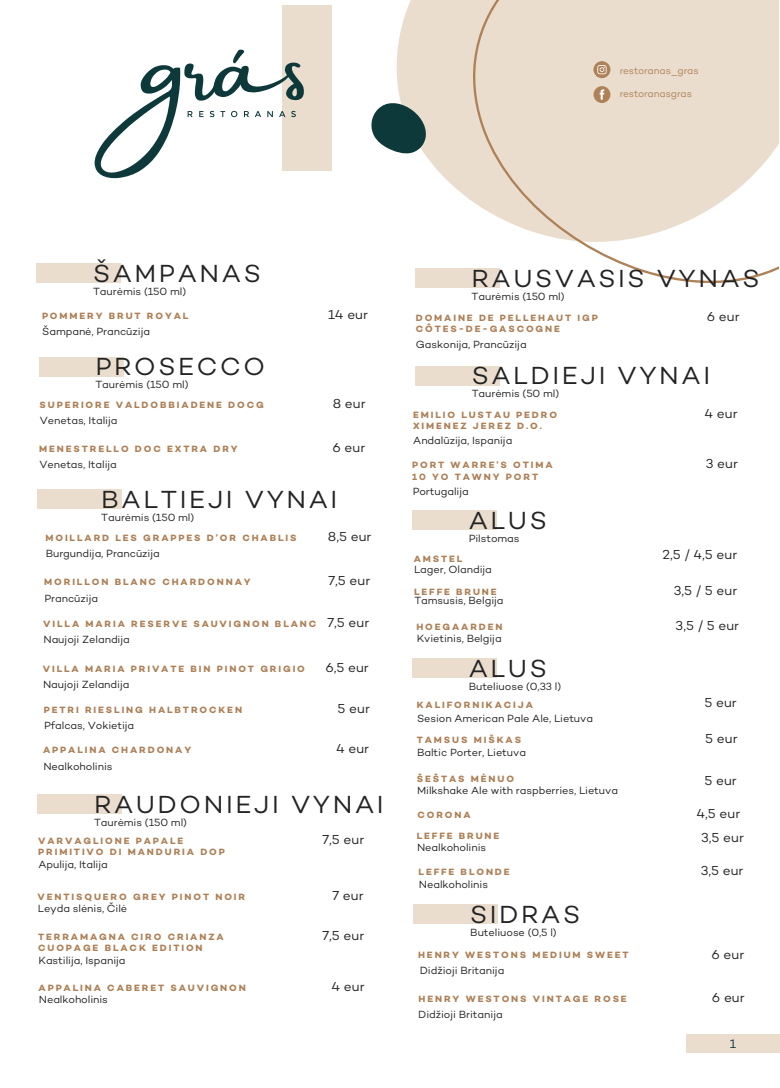
<style>
.page{position:relative;width:780px;height:1088px;background:#fff}
.page>*{position:absolute;margin:0;border:0;box-sizing:border-box;transform-origin:0 0}
.t1{font:25.25px "Campton";letter-spacing:.1em;color:#232323}
.t2{font:13.25px "Campton";color:#232323}
.t3{font:12.5px "Campton";color:#0e393a}
.t4{font:10.62px "Campton";letter-spacing:-.005em;color:#232323}
.t5{font:10px "Campton";letter-spacing:-.01em;color:#ae8157}
.t6{font:700 9.25px/11.1px "Campton";letter-spacing:.2em;color:#ad8057}
.s1{font-weight:400;font-size:13.25px;color:#232323}
</style>
<div class="page">
<div style="left:282px;top:5px;width:49px;height:166px;background:#eaddce"></div>
<div style="left:686px;top:1034px;width:94px;height:18px;background:#eaddce"></div>
<svg style="left:396px;top:0;width:75px;height:200px;fill:#eaddce"></svg>
<svg style="left:471px;top:0;width:307px;height:288px;fill:#eaddce"></svg>
<svg style="left:371px;top:92px;width:57px;height:63px"></svg>
<svg style="left:94px;top:50px;width:210px;height:129px"></svg>
<svg style="left:593px;top:61px;width:17px;height:17px"></svg>
<svg style="left:597px;top:65px;width:9px;height:9px"></svg>
<div style="left:593px;top:86px;width:17px;height:17px;background:#ae8157;border-radius:50%"></div>
<svg style="left:599px;top:89px;width:5px;height:11px"></svg>
<div style="left:37px;top:263px;width:84px;height:20px;background:#eaddce"></div>
<div style="left:39px;top:357px;width:84px;height:19px;background:#eaddce"></div>
<div style="left:38px;top:490px;width:84px;height:19px;background:#eaddce"></div>
<div style="left:415px;top:268px;width:84px;height:20px;background:#eaddce"></div>
<div style="left:415px;top:366px;width:84px;height:19px;background:#eaddce"></div>
<div style="left:38px;top:794px;width:84px;height:20px;background:#eaddce"></div>
<div style="left:412px;top:510px;width:84px;height:20px;background:#eaddce"></div>
<div style="left:412px;top:658px;width:84px;height:20px;background:#eaddce"></div>
<div style="left:414px;top:904px;width:84px;height:20px;background:#eaddce"></div>
<p class="t5" style="left:619px;top:64px;width:80px">restoranas_gras</p>
<p class="t5" style="left:619px;top:87px;width:74px">restoranasgras</p>
<h1 class="t1" style="left:93px;top:257px;width:169px">ŠAMPANAS</h1>
<p class="t4" style="left:93px;top:285px;width:94px">Taurėmis (150 ml)</p>
<p class="t4" style="left:42px;top:325px;width:109px">Šampanė, Prancūzija</p>
<p class="t6" style="left:42px;top:310px;width:148px">POMMERY BRUT ROYAL</p>
<h2 class="t2" style="left:328px;top:306px;width:41px">14 eur</h2>
<h1 class="t1" style="left:95px;top:351px;width:171px">PROSECCO</h1>
<p class="t4" style="left:95px;top:378px;width:94px">Taurėmis (150 ml)</p>
<p class="t4" style="left:40px;top:414px;width:79px">Venetas, Italija</p>
<p class="t6" style="left:40px;top:399px;width:226px">SUPERIORE VALDOBBIADENE DOCG</p>
<h2 class="t2" style="left:333px;top:395px;width:34px">8 eur</h2>
<p class="t6" style="left:39px;top:443px;width:200px">MENESTRELLO DOC EXTRA DRY</p>
<h2 class="t2" style="left:332px;top:439px;width:34px">6 eur</h2>
<p class="t4" style="left:39px;top:458px;width:79px">Venetas, Italija</p>
<h1 class="t1" style="left:101px;top:483px;width:237px">BALTIEJI VYNAI</h1>
<p class="t4" style="left:101px;top:511px;width:94px">Taurėmis (150 ml)</p>
<p class="t4" style="left:46px;top:547px;width:116px">Burgundija, Prancūzija</p>
<p class="t6" style="left:45px;top:532px;width:252px">MOILLARD LES GRAPPES D’OR CHABLIS</p>
<h2 class="t2" style="left:328px;top:528px;width:45px">8,5 eur</h2>
<p class="t6" style="left:44px;top:576px;width:208px">MORILLON BLANC CHARDONNAY</p>
<h2 class="t2" style="left:328px;top:572px;width:43px">7,5 eur</h2>
<p class="t4" style="left:44px;top:591px;width:55px">Prancūzija</p>
<p class="t6" style="left:43px;top:618px;width:327px">VILLA MARIA RESERVE SAUVIGNON BLANC <span class="s1">7,5 eur</span></p>
<p class="t4" style="left:43px;top:633px;width:88px">Naujoji Zelandija</p>
<p class="t6" style="left:43px;top:663px;width:264px">VILLA MARIA PRIVATE BIN PINOT GRIGIO</p>
<h2 class="t2" style="left:325px;top:659px;width:45px">6,5 eur</h2>
<p class="t4" style="left:43px;top:678px;width:88px">Naujoji Zelandija</p>
<p class="t6" style="left:44px;top:704px;width:200px">PETRI RIESLING HALBTROCKEN</p>
<h2 class="t2" style="left:337px;top:700px;width:34px">5 eur</h2>
<p class="t4" style="left:44px;top:719px;width:92px">Pfalcas, Vokietija</p>
<p class="t6" style="left:43px;top:744px;width:150px">APPALINA CHARDONAY</p>
<h2 class="t2" style="left:336px;top:741px;width:35px">4 eur</h2>
<p class="t4" style="left:43px;top:759px;width:71px">Nealkoholinis</p>
<h1 class="t1" style="left:94px;top:788px;width:291px">RAUDONIEJI VYNAI</h1>
<p class="t4" style="left:94px;top:816px;width:94px">Taurėmis (150 ml)</p>
<p class="t4" style="left:38px;top:858px;width:71px">Apulija, Italija</p>
<p class="t6" style="left:38px;top:891px;width:209px">VENTISQUERO GREY PINOT NOIR</p>
<h2 class="t2" style="left:332px;top:887px;width:33px">7 eur</h2>
<p class="t4" style="left:38px;top:902px;width:91px">Leyda slėnis, Čilė</p>
<p class="t6" style="left:38px;top:931px;width:187px">TERRAMAGNA CIRO CRIANZA<br>CUOPAGE BLACK EDITION</p>
<h2 class="t2" style="left:322px;top:927px;width:43px">7,5 eur</h2>
<p class="t4" style="left:38px;top:954px;width:89px">Kastilija, Ispanija</p>
<p class="t6" style="left:39px;top:982px;width:209px">APPALINA CABERET SAUVIGNON</p>
<h2 class="t2" style="left:331px;top:978px;width:35px">4 eur</h2>
<p class="t4" style="left:39px;top:993px;width:71px">Nealkoholinis</p>
<p class="t6" style="left:38px;top:835px;width:188px">VARVAGLIONE PAPALE<br>PRIMITIVO DI MANDURIA DOP</p>
<h2 class="t2" style="left:322px;top:831px;width:43px">7,5 eur</h2>
<h1 class="t1" style="left:471px;top:262px;width:289px">RAUSVASIS VYNAS</h1>
<p class="t4" style="left:471px;top:290px;width:94px">Taurėmis (150 ml)</p>
<p class="t4" style="left:416px;top:338px;width:112px">Gaskonija, Prancūzija</p>
<p class="t6" style="left:415px;top:312px;width:183px">DOMAINE DE PELLEHAUT IGP<br>CÔTES-DE-GASCOGNE</p>
<h2 class="t2" style="left:706px;top:308px;width:34px">6 eur</h2>
<h1 class="t1" style="left:471px;top:360px;width:240px">SALDIEJI VYNAI</h1>
<p class="t4" style="left:471px;top:387px;width:89px">Taurėmis (50 ml)</p>
<p class="t4" style="left:413px;top:433px;width:101px">Andalūzija, Ispanija</p>
<p class="t6" style="left:412px;top:459px;width:142px">PORT WARRE’S OTIMA<br>10 YO TAWNY PORT</p>
<h2 class="t2" style="left:705px;top:455px;width:34px">3 eur</h2>
<p class="t4" style="left:412px;top:485px;width:58px">Portugalija</p>
<p class="t6" style="left:413px;top:409px;width:146px">EMILIO LUSTAU PEDRO<br>XIMENEZ JEREZ D.O.</p>
<h2 class="t2" style="left:704px;top:405px;width:35px">4 eur</h2>
<h1 class="t1" style="left:468px;top:504px;width:80px">ALUS</h1>
<p class="t4" style="left:468px;top:532px;width:52px">Pilstomas</p>
<p class="t6" style="left:414px;top:553px;width:50px">AMSTEL</p>
<h2 class="t2" style="left:662px;top:546px;width:76px">2,5 / 4,5 eur</h2>
<p class="t4" style="left:414px;top:563px;width:79px">Lager, Olandija</p>
<p class="t6" style="left:414px;top:586px;width:84px">LEFFE BRUNE</p>
<h2 class="t2" style="left:673px;top:582px;width:65px">3,5 / 5 eur</h2>
<p class="t4" style="left:414px;top:594px;width:91px">Tamsusis, Belgija</p>
<p class="t6" style="left:416px;top:621px;width:88px">HOEGAARDEN</p>
<h2 class="t2" style="left:675px;top:618px;width:65px">3,5 / 5 eur</h2>
<p class="t4" style="left:416px;top:632px;width:86px">Kvietinis, Belgija</p>
<h1 class="t1" style="left:468px;top:652px;width:80px">ALUS</h1>
<p class="t4" style="left:468px;top:680px;width:94px">Buteliuose (0,33 l)</p>
<p class="t6" style="left:417px;top:699px;width:118px">KALIFORNIKACIJA</p>
<h2 class="t2" style="left:704px;top:694px;width:34px">5 eur</h2>
<p class="t4" style="left:417px;top:711px;width:177px">Sesion American Pale Ale, Lietuva</p>
<p class="t6" style="left:417px;top:734px;width:106px">TAMSUS MIŠKAS</p>
<h2 class="t2" style="left:705px;top:731px;width:34px">5 eur</h2>
<p class="t4" style="left:417px;top:745px;width:110px">Baltic Porter, Lietuva</p>
<p class="t6" style="left:417px;top:773px;width:99px">ŠEŠTAS MĖNUO</p>
<h2 class="t2" style="left:704px;top:772px;width:34px">5 eur</h2>
<p class="t4" style="left:417px;top:784px;width:202px">Milkshake Ale with raspberries, Lietuva</p>
<p class="t6" style="left:417px;top:809px;width:55px">CORONA</p>
<h2 class="t2" style="left:696px;top:805px;width:45px">4,5 eur</h2>
<p class="t6" style="left:417px;top:830px;width:84px">LEFFE BRUNE</p>
<h2 class="t2" style="left:701px;top:829px;width:44px">3,5 eur</h2>
<p class="t4" style="left:417px;top:841px;width:71px">Nealkoholinis</p>
<p class="t6" style="left:418px;top:866px;width:93px">LEFFE BLONDE</p>
<h2 class="t2" style="left:700px;top:862px;width:44px">3,5 eur</h2>
<p class="t4" style="left:419px;top:878px;width:71px">Nealkoholinis</p>
<h1 class="t1" style="left:470px;top:898px;width:111px">SIDRAS</h1>
<p class="t4" style="left:470px;top:926px;width:88px">Buteliuose (0,5 l)</p>
<p class="t6" style="left:418px;top:949px;width:212px">HENRY WESTONS MEDIUM SWEET</p>
<h2 class="t2" style="left:711px;top:946px;width:34px">6 eur</h2>
<p class="t4" style="left:420px;top:963px;width:86px">Didžioji Britanija</p>
<p class="t6" style="left:418px;top:993px;width:210px">HENRY WESTONS VINTAGE ROSE</p>
<h2 class="t2" style="left:712px;top:989px;width:34px">6 eur</h2>
<p class="t4" style="left:418px;top:1008px;width:86px">Didžioji Britanija</p>
<h3 class="t3" style="left:729px;top:1036px;width:8px">1</h3>
</div>
